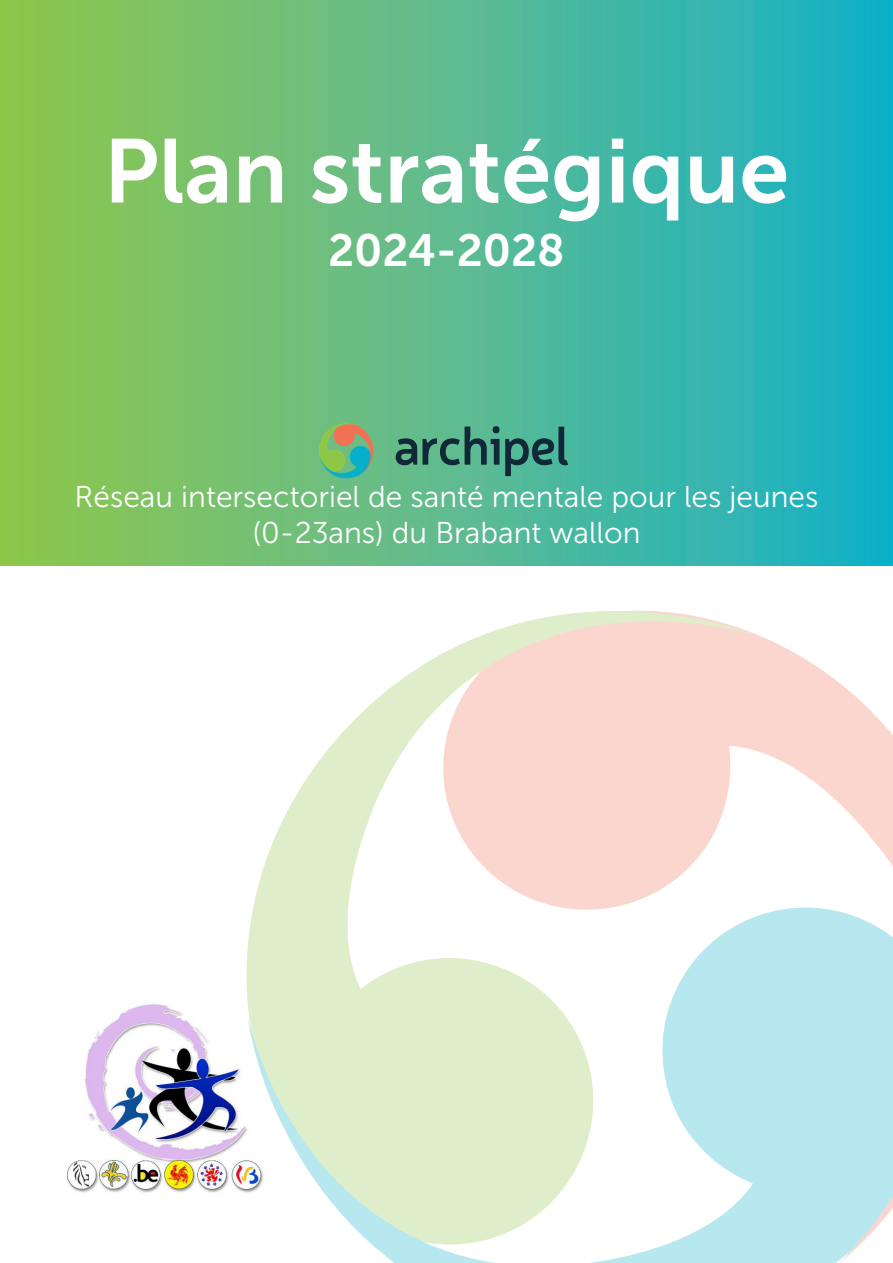
<style>
.page{position:relative;width:893px;height:1263px;background:#fff}
.page>*{position:absolute;margin:0;border:0;box-sizing:border-box;transform-origin:0 0}
.t1{font:90px "Museo Sans 700";color:#fff}
.t2{font:45px "Museo Sans 700";color:#fff}
.t3{font:30px/36px "Museo Sans 300";color:#fff;text-align:center}
</style>
<div class="page">
<div style="left:0;top:0;width:893px;height:566px;background:linear-gradient(to right,#97c64e,#18b0cb)"></div>
<svg style="left:396px;top:426px;width:172px;height:50px;background:#448f78"></svg>
<svg style="left:319px;top:423px;width:57px;height:55px;background:#78ae7b"></svg>
<img style="left:67px;top:1002px;width:180px;height:191px">
<svg style="left:247px;top:710px;width:130px;height:483px;fill:#deeeca"></svg>
<svg style="left:248px;top:897px;width:177px;height:366px;fill:#deeeca"></svg>
<svg style="left:425px;top:634px;width:468px;height:629px"></svg>
<svg style="left:365px;top:611px;width:391px;height:188px;fill:#fbd6ce"></svg>
<p class="t1" style="left:104px;top:121px;width:687px">Plan stratégique</p>
<p class="t2" style="left:328px;top:225px;width:238px">2024-2028</p>
<p class="t3" style="left:75px;top:479px;width:745px">Réseau intersectoriel de santé mentale pour les jeunes (0-23ans) du Brabant wallon</p>
</div>
